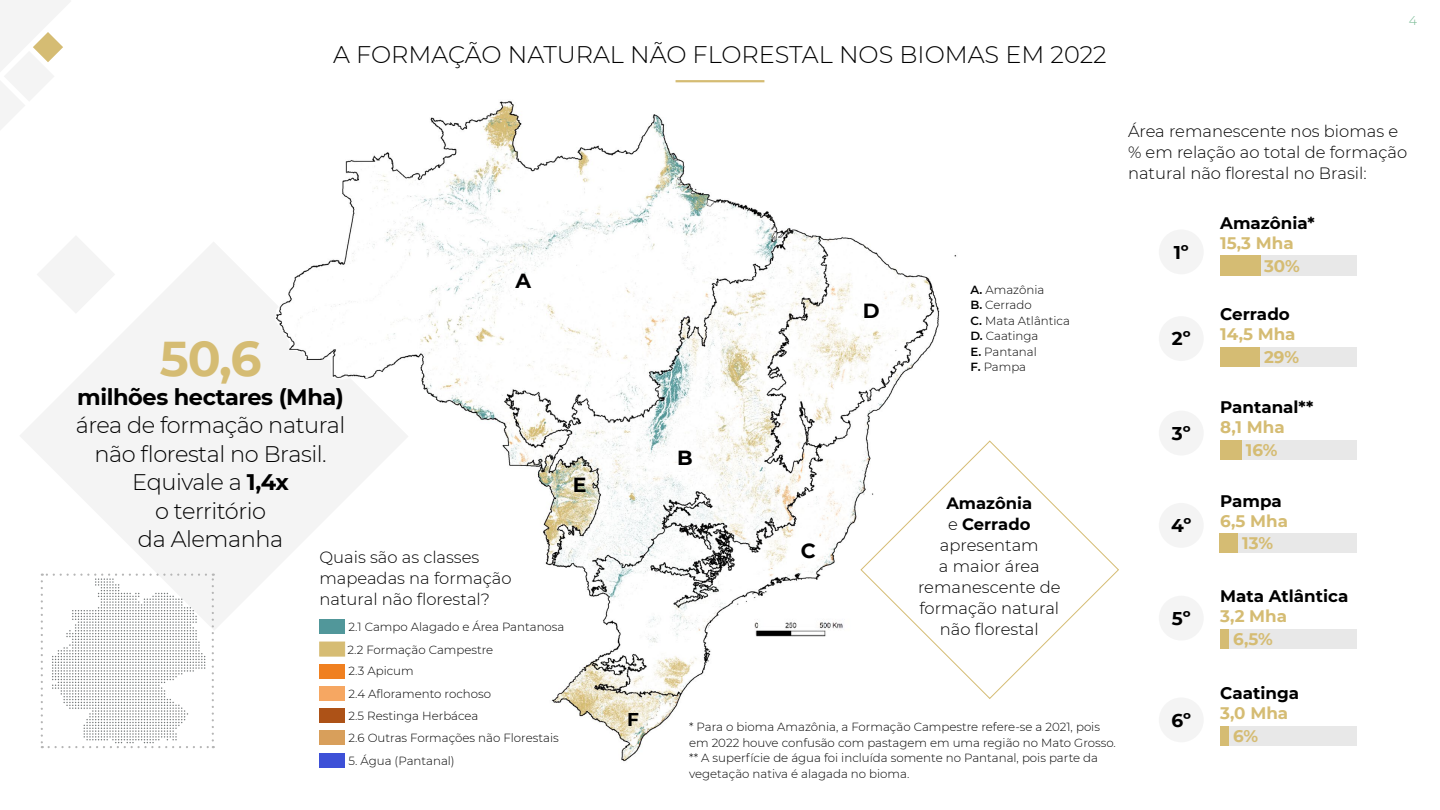
<style>
.page{position:relative;width:1440px;height:810px;background:#fff}
.page>*{position:absolute;margin:0;border:0;box-sizing:border-box;transform-origin:0 0}
.t1{font:700 48.75px "Montserrat";color:#d5bc73}
.t2{font:300 24px "Montserrat";color:#000}
.t3{font:300 22.5px/28.5px "Montserrat";letter-spacing:-.02em;color:#000;text-align:center}
.t4{font:700 22.5px "Montserrat";letter-spacing:-.02em;color:#000}
.t5{font:700 20.4px "Montserrat";color:#000}
.t6{font:700 18.45px "Montserrat";letter-spacing:-.005em;color:#000}
.t7{font:700 16.73px "Montserrat";color:#d5bc73}
.t8{font:700 16.73px "Montserrat";color:#000}
.t9{font:300 16.35px/21px "Montserrat";color:#000}
.t10{font:300 12.75px "Montserrat";color:#78ba94}
.t11{font:300 11.77px/15.5px "Montserrat";color:#000}
.s1{font-weight:700}
.s2{font-weight:600}
</style>
<div class="page">
<svg style="left:0;top:0;width:70px;height:130px"></svg>
<hr style="left:676px;top:80px;width:88px;height:2px;background:#d5bc73">
<div style="left:1228px;top:726px;width:129px;height:19px;background:#e8e8e8"></div>
<div style="left:1220px;top:726px;width:8px;height:19px;background:#d5bc73"></div>
<div style="left:1229px;top:629px;width:128px;height:19px;background:#e8e8e8"></div>
<div style="left:1220px;top:629px;width:9px;height:19px;background:#d5bc73"></div>
<div style="left:1238px;top:533px;width:119px;height:20px;background:#e8e8e8"></div>
<div style="left:1220px;top:533px;width:18px;height:20px;background:#d5bc73"></div>
<div style="left:1241px;top:440px;width:116px;height:19px;background:#e8e8e8"></div>
<div style="left:1220px;top:440px;width:22px;height:19px;background:#d5bc73"></div>
<div style="left:1260px;top:347px;width:97px;height:20px;background:#e8e8e8"></div>
<div style="left:1220px;top:347px;width:40px;height:20px;background:#d5bc73"></div>
<div style="left:1260px;top:256px;width:97px;height:20px;background:#e8e8e8"></div>
<div style="left:1220px;top:256px;width:40px;height:20px;background:#d5bc73"></div>
<div style="left:1159px;top:229px;width:45px;height:45px;background:#f4f4f4;border-radius:50%"></div>
<div style="left:1159px;top:316px;width:45px;height:45px;background:#f4f4f4;border-radius:50%"></div>
<div style="left:1159px;top:411px;width:45px;height:45px;background:#f4f4f4;border-radius:50%"></div>
<div style="left:1159px;top:503px;width:45px;height:45px;background:#f4f4f4;border-radius:50%"></div>
<div style="left:1159px;top:596px;width:45px;height:45px;background:#f4f4f4;border-radius:50%"></div>
<div style="left:1159px;top:697px;width:45px;height:45px;background:#f4f4f4;border-radius:50%"></div>
<svg style="left:71px;top:236px;width:10px;height:5px"></svg>
<svg style="left:20px;top:241px;width:239px;height:389px;fill:#f4f4f4"></svg>
<img style="left:259px;top:82px;width:698px;height:686px">
<img style="left:743px;top:606px;width:108px;height:40px">
<div style="left:319px;top:642px;width:26px;height:14px;background:#d6bc73"></div>
<div style="left:320px;top:620px;width:25px;height:14px;background:#51979a"></div>
<div style="left:320px;top:686px;width:25px;height:15px;background:#f6a762"></div>
<div style="left:320px;top:708px;width:25px;height:15px;background:#ad5217"></div>
<div style="left:320px;top:664px;width:25px;height:15px;background:#f08020"></div>
<div style="left:320px;top:731px;width:25px;height:14px;background:#d89f5b"></div>
<div style="left:320px;top:753px;width:25px;height:15px;background:#3d50d7"></div>
<svg style="left:41px;top:574px;width:173px;height:174px"></svg>
<svg style="left:860px;top:440px;width:259px;height:259px"></svg>
<h2 class="t2" style="left:333px;top:38px;width:775px">A FORMAÇÃO NATURAL NÃO FLORESTAL NOS BIOMAS EM 2022</h2>
<p class="t10" style="left:1409px;top:12px;width:10px">4</p>
<h3 class="t5" style="left:515px;top:266px;width:17px">A</h3>
<h1 class="t1" style="left:160px;top:324px;width:103px">50,6</h1>
<h3 class="t4" style="left:77px;top:381px;width:268px">milhões hectares (Mha)</h3>
<h3 class="t3" style="left:76px;top:411px;width:271px">área de formação natural não florestal no Brasil.<br>Equivale a <span class="s1">1,4x<br></span>o território<br>da Alemanha</h3>
<h3 class="t9" style="left:320px;top:546px;width:194px">Quais são as classes mapeadas na formação natural não florestal?</h3>
<p class="t11" style="left:349px;top:619px;width:217px">2.1 Campo Alagado e Área Pantanosa</p>
<p class="t11" style="left:347px;top:641px;width:147px">2.2 Formação Campestre</p>
<p class="t11" style="left:349px;top:663px;width:67px">2.3 Apicum</p>
<p class="t11" style="left:349px;top:682px;width:144px;line-height:22.2px">2.4 Afloramento rochoso<br>2.5 Restinga Herbácea</p>
<p class="t11" style="left:349px;top:730px;width:212px">2.6 Outras Formações não Florestais</p>
<p class="t11" style="left:349px;top:753px;width:108px">5. Água (Pantanal)</p>
<h3 class="t5" style="left:573px;top:470px;width:15px">E</h3>
<h3 class="t6" style="left:627px;top:706px;width:13px">F</h3>
<h3 class="t5" style="left:677px;top:444px;width:17px">B</h3>
<h3 class="t5" style="left:801px;top:536px;width:16px">C</h3>
<h3 class="t5" style="left:863px;top:296px;width:18px">D</h3>
<p class="t11" style="left:970px;top:282px;width:101px"><span class="s2">A.</span> Amazônia<br><span class="s2">B.</span> Cerrado<br><span class="s2">C.</span> Mata Atlântica<br><span class="s2">D.</span> Caatinga<br><span class="s2">E.</span> Pantanal<br><span class="s2">F.</span> Pampa</p>
<h3 class="t9" style="left:918px;top:493px;width:144px;text-align:center"><span class="s1">Amazônia<br></span>e <span class="s1">Cerrado </span>apresentam<br>a maior área remanescente de formação natural não florestal</h3>
<h3 class="t9" style="left:1128px;top:120px;width:281px">Área remanescente nos biomas e % em relação ao total de formação natural não florestal no Brasil:</h3>
<h3 class="t6" style="left:1174px;top:239px;width:17px">1º</h3>
<h3 class="t6" style="left:1172px;top:325px;width:20px">2º</h3>
<h3 class="t6" style="left:1172px;top:420px;width:20px">3º</h3>
<h3 class="t6" style="left:1171px;top:512px;width:22px">4º</h3>
<h3 class="t6" style="left:1172px;top:605px;width:20px">5º</h3>
<h3 class="t8" style="left:1220px;top:211px;width:96px">Amazônia*</h3>
<h3 class="t7" style="left:1220px;top:231px;width:75px">15,3 Mha</h3>
<h3 class="t7" style="left:1264px;top:254px;width:37px">30%</h3>
<h3 class="t8" style="left:1220px;top:302px;width:71px">Cerrado</h3>
<h3 class="t7" style="left:1220px;top:322px;width:77px">14,5 Mha</h3>
<h3 class="t7" style="left:1264px;top:345px;width:37px">29%</h3>
<h3 class="t8" style="left:1220px;top:395px;width:95px">Pantanal**</h3>
<h3 class="t7" style="left:1220px;top:415px;width:66px">8,1 Mha</h3>
<h3 class="t7" style="left:1246px;top:438px;width:33px">16%</h3>
<h3 class="t8" style="left:1220px;top:489px;width:63px">Pampa</h3>
<h3 class="t7" style="left:1220px;top:509px;width:69px">6,5 Mha</h3>
<h3 class="t7" style="left:1242px;top:531px;width:32px">13%</h3>
<h3 class="t8" style="left:1220px;top:584px;width:130px">Mata Atlântica</h3>
<h3 class="t7" style="left:1220px;top:604px;width:68px">3,2 Mha</h3>
<h3 class="t7" style="left:1233px;top:627px;width:41px">6,5%</h3>
<p class="t11" style="left:689px;top:719px;width:428px">* Para o bioma Amazônia, a Formação Campestre refere-se a 2021, pois em 2022 houve confusão com pastagem em uma região no Mato Grosso. ** A superfície de água foi incluída somente no Pantanal, pois parte da vegetação nativa é alagada no bioma.</p>
<h3 class="t6" style="left:1172px;top:707px;width:21px">6º</h3>
<h3 class="t8" style="left:1220px;top:681px;width:80px">Caatinga</h3>
<h3 class="t7" style="left:1220px;top:701px;width:70px">3,0 Mha</h3>
<h3 class="t7" style="left:1233px;top:724px;width:26px">6%</h3>
</div>
